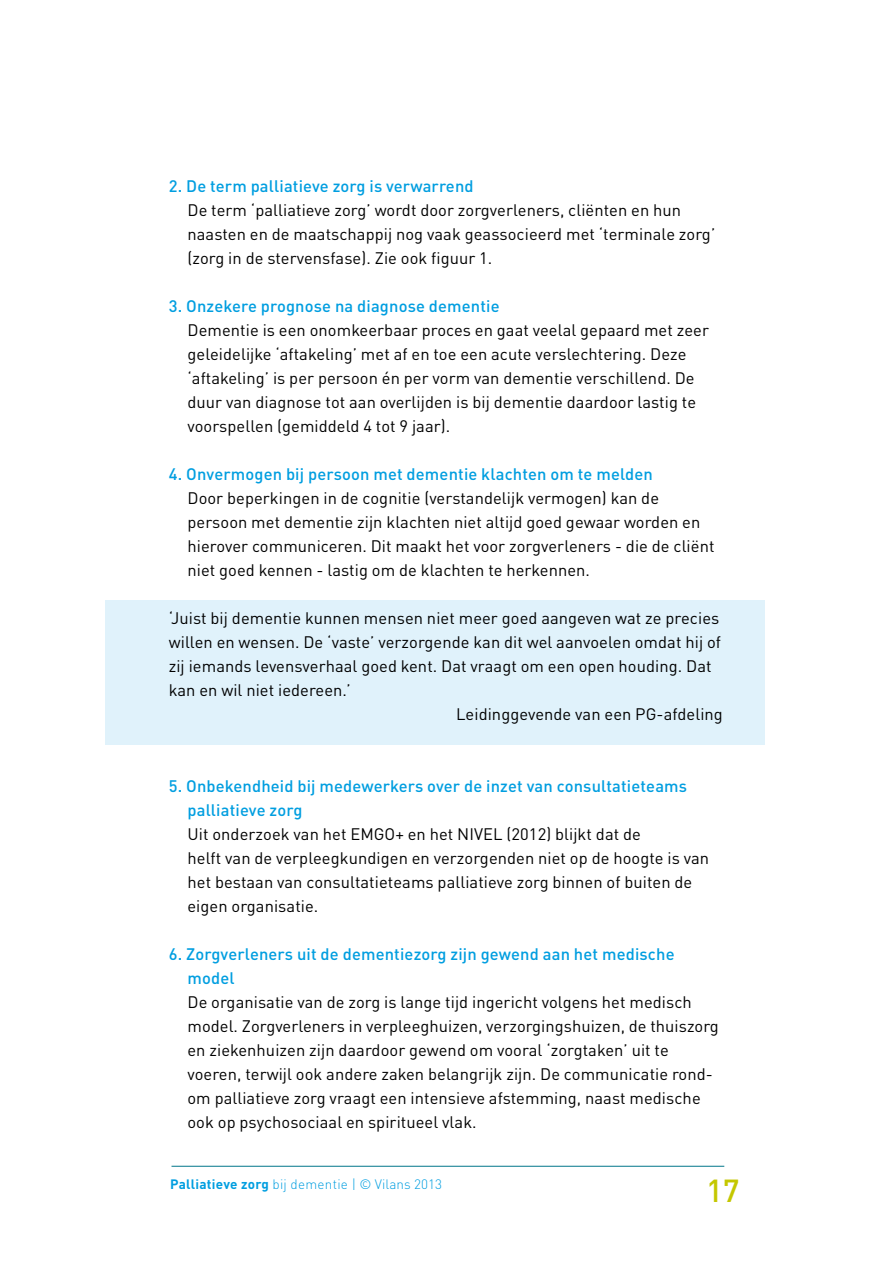
<style>
.page{position:relative;width:893px;height:1263px;background:#fff}
.page>*{position:absolute;margin:0;border:0;box-sizing:border-box;transform-origin:0 0}
.t1{font:500 31.5px "DINOT";color:#c4c700}
.t2{font:16.5px/24px "DINOT";letter-spacing:.005em;color:#000}
.t3{font:500 16.5px/24px "DINOT";letter-spacing:.01em;color:#009ee0}
.t4{font:300 13.5px "DINOT";letter-spacing:.02em;color:#009ee0}
.s1{font-weight:700}
</style>
<div class="page">
<hr style="left:171px;top:1166px;width:553px;height:1px;background:#007689">
<div style="left:105px;top:600px;width:659px;height:144px;background:#e0f2fb"></div>
<p class="t3" style="left:169px;top:174px;width:306px">2. De term palliatieve zorg is verwarrend</p>
<p class="t2" style="left:187px;top:198px;width:529px">De term ‘palliatieve zorg’ wordt door zorgverleners, cliënten en hun naasten en de maatschappij nog vaak geassocieerd met ‘terminale zorg’ (zorg in de stervensfase). Zie ook figuur 1.</p>
<p class="t3" style="left:169px;top:294px;width:332px">3. Onzekere prognose na diagnose dementie</p>
<p class="t2" style="left:187px;top:318px;width:523px">Dementie is een onomkeerbaar proces en gaat veelal gepaard met zeer geleidelijke ‘aftakeling’ met af en toe een acute verslechtering. Deze ‘aftakeling’ is per persoon én per vorm van dementie verschillend. De duur van diagnose tot aan overlijden is bij dementie daardoor lastig te voorspellen (gemiddeld 4 tot 9 jaar).</p>
<p class="t3" style="left:169px;top:462px;width:486px">4. Onvermogen bij persoon met dementie klachten om te melden</p>
<p class="t2" style="left:187px;top:486px;width:529px">Door beperkingen in de cognitie (verstandelijk vermogen) kan de persoon met dementie zijn klachten niet altijd goed gewaar worden en hierover communiceren. Dit maakt het voor zorgverleners - die de cliënt niet goed kennen - lastig om de klachten te herkennen.</p>
<p class="t2" style="left:169px;top:606px;width:552px">‘Juist bij dementie kunnen mensen niet meer goed aangeven wat ze precies</p>
<p class="t2" style="left:169px;top:630px;width:554px">willen en wensen. De ‘vaste’ verzorgende kan dit wel aanvoelen omdat hij of</p>
<p class="t2" style="left:169px;top:654px;width:544px">zij iemands levensverhaal goed kent. Dat vraagt om een open houding. Dat</p>
<p class="t2" style="left:169px;top:678px;width:184px">kan en wil niet iedereen.’</p>
<p class="t2" style="left:456px;top:702px;width:268px">Leidinggevende van een PG-afdeling</p>
<p class="t3" style="left:187px;top:774px;width:501px;text-indent:-19px">5. Onbekendheid bij medewerkers over de inzet van consultatieteams palliatieve zorg</p>
<p class="t2" style="left:187px;top:822px;width:523px">Uit onderzoek van het EMGO+ en het NIVEL (2012) blijkt dat de<br>helft van de verpleegkundigen en verzorgenden niet op de hoogte is van het bestaan van consultatieteams palliatieve zorg binnen of buiten de eigen organisatie.</p>
<p class="t3" style="left:187px;top:942px;width:489px;text-indent:-19px">6. Zorgverleners uit de dementiezorg zijn gewend aan het medische model</p>
<p class="t2" style="left:187px;top:990px;width:533px">De organisatie van de zorg is lange tijd ingericht volgens het medisch model. Zorgverleners in verpleeghuizen, verzorgingshuizen, de thuiszorg en ziekenhuizen zijn daardoor gewend om vooral ‘zorgtaken’ uit te voeren, terwijl ook andere zaken belangrijk zijn. De communicatie rond&shy;om palliatieve zorg vraagt een intensieve afstemming, naast medische ook op psychosociaal en spiritueel vlak.</p>
<p class="t4" style="left:170px;top:1175px;width:273px"><span class="s1">Palliatieve zorg</span> bij dementie | © Vilans 2013</p>
<h1 class="t1" style="left:706px;top:1170px;width:35px">17</h1>
</div>
